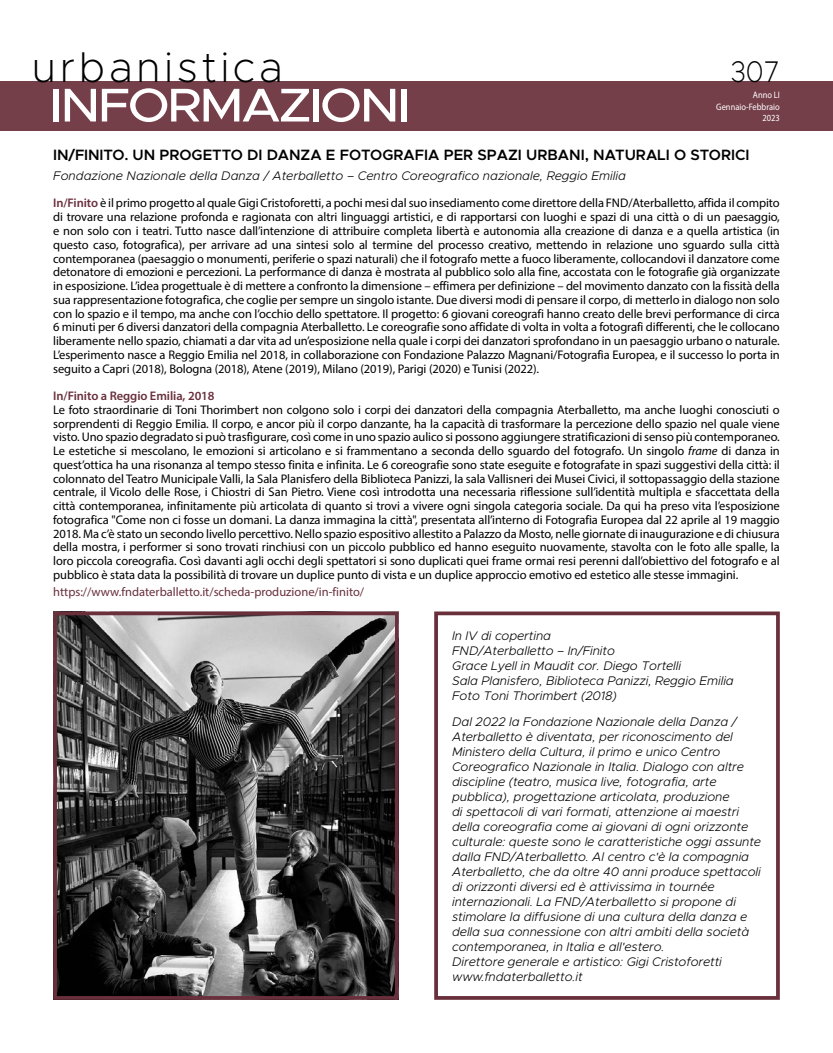
<style>
.page{position:relative;width:833px;height:1053px;background:#fff}
.page>*{position:absolute;margin:0;border:0;box-sizing:border-box;transform-origin:0 0}
.t1{font:500 47.5px "Metropolis";letter-spacing:-.05em;color:#fff;scale:1.1 1}
.t2{font:200 42.5px "Metropolis";letter-spacing:.09em;color:#000}
.t3{font:200 30px "Metropolis";color:#000;scale:.9 1}
.t4{font:600 15px "Metropolis";color:#000}
.t5{font:12.5px/13.8px "Myriad Pro";letter-spacing:-.005em;color:#000;text-align:justify}
.t6{font:italic 300 12.5px/15px "Metropolis";letter-spacing:-.005em;color:#000}
.t7{font:12.5px "Myriad Pro";color:#69303c}
.t8{font:600 12.5px "Myriad Pro";letter-spacing:-.005em;color:#69303c}
.t9{font:9.38px/11.2px "Myriad Pro";color:#fff;text-align:right;scale:.9 1}
.s1{font-weight:600;color:#69303c}
.s2{font-style:italic}
</style>
<div class="page">
<div style="left:0;top:81px;width:833px;height:50px;background:#753f4a"></div>
<img style="left:58px;top:616px;width:336px;height:378px">
<div style="left:53px;top:611px;width:346px;height:388px;border:4px solid #69303c"></div>
<div style="left:434px;top:611px;width:346px;height:388px;border:4px solid #69303c"></div>
<h2 class="t2" style="left:32px;top:40px;width:253px">urbanistica</h2>
<h3 class="t3" style="left:731px;top:53px;width:56px">307</h3>
<p class="t9" style="left:716px;top:89px;width:72px">Anno LI<br>Gennaio-Febbraio<br>2023</p>
<h1 class="t1" style="left:50px;top:75px;width:329px">INFORMAZIONI</h1>
<p class="t4" style="left:53px;top:145px;width:698px">IN/FINITO. UN PROGETTO DI DANZA E FOTOGRAFIA PER SPAZI URBANI, NATURALI O STORICI</p>
<p class="t6" style="left:53px;top:168px;width:574px">Fondazione Nazionale della Danza / Aterballetto – Centro Coreografico nazionale, Reggio Emilia</p>
<p class="t5" style="left:53px;top:196px;width:728px"><span class="s1">In/Finito</span> è il primo progetto al quale Gigi Cristoforetti, a pochi mesi dal suo insediamento come direttore della FND/Aterballetto, affida il compito di trovare una relazione profonda e ragionata con altri linguaggi artistici, e di rapportarsi con luoghi e spazi di una città o di un paesaggio, e non solo con i teatri. Tutto nasce dall’intenzione di attribuire completa libertà e autonomia alla creazione di danza e a quella artistica (in questo caso, fotografica), per arrivare ad una sintesi solo al termine del processo creativo, mettendo in relazione uno sguardo sulla città contemporanea (paesaggio o monumenti, periferie o spazi naturali) che il fotografo mette a fuoco liberamente, collocandovi il danzatore come detonatore di emozioni e percezioni. La performance di danza è mostrata al pubblico solo alla fine, accostata con le fotografie già organizzate in esposizione. L’idea progettuale è di mettere a confronto la dimensione – effimera per definizione – del movimento danzato con la fissità della sua rappresentazione fotografica, che coglie per sempre un singolo istante. Due diversi modi di pensare il corpo, di metterlo in dialogo non solo con lo spazio e il tempo, ma anche con l’occhio dello spettatore. Il progetto: 6 giovani coreografi hanno creato delle brevi performance di circa 6 minuti per 6 diversi danzatori della compagnia Aterballetto. Le coreografie sono affidate di volta in volta a fotografi differenti, che le collocano liberamente nello spazio, chiamati a dar vita ad un’esposizione nella quale i corpi dei danzatori sprofondano in un paesaggio urbano o naturale.<br>L’esperimento nasce a Reggio Emilia nel 2018, in collaborazione con Fondazione Palazzo Magnani/Fotografia Europea, e il successo lo porta in seguito a Capri (2018), Bologna (2018), Atene (2019), Milano (2019), Parigi (2020) e Tunisi (2022).</p>
<p class="t8" style="left:53px;top:388px;width:163px">In/Finito a Reggio Emilia, 2018</p>
<p class="t5" style="left:53px;top:402px;width:728px">Le foto straordinarie di Toni Thorimbert non colgono solo i corpi dei danzatori della compagnia Aterballetto, ma anche luoghi conosciuti o sorprendenti di Reggio Emilia. Il corpo, e ancor più il corpo danzante, ha la capacità di trasformare la percezione dello spazio nel quale viene visto. Uno spazio degradato si può trasfigurare, così come in uno spazio aulico si possono aggiungere stratificazioni di senso più contemporaneo.<br>Le estetiche si mescolano, le emozioni si articolano e si frammentano a seconda dello sguardo del fotografo. Un singolo <span class="s2">frame</span> di danza in quest’ottica ha una risonanza al tempo stesso finita e infinita. Le 6 coreografie sono state eseguite e fotografate in spazi suggestivi della città: il colonnato del Teatro Municipale Valli, la Sala Planisfero della Biblioteca Panizzi, la sala Vallisneri dei Musei Civici, il sottopassaggio della stazione centrale, il Vicolo delle Rose, i Chiostri di San Pietro. Viene così introdotta una necessaria riflessione sull’identità multipla e sfaccettata della città contemporanea, infinitamente più articolata di quanto si trovi a vivere ogni singola categoria sociale. Da qui ha preso vita l’esposizione fotografica "Come non ci fosse un domani. La danza immagina la città", presentata all’interno di Fotografia Europea dal 22 aprile al 19 maggio 2018. Ma c’è stato un secondo livello percettivo. Nello spazio espositivo allestito a Palazzo da Mosto, nelle giornate di inaugurazione e di chiusura della mostra, i performer si sono trovati rinchiusi con un piccolo pubblico ed hanno eseguito nuovamente, stavolta con le foto alle spalle, la loro piccola coreografia. Così davanti agli occhi degli spettatori si sono duplicati quei frame ormai resi perenni dall’obiettivo del fotografo e al pubblico è stata data la possibilità di trovare un duplice punto di vista e un duplice approccio emotivo ed estetico alle stesse immagini.</p>
<p class="t7" style="left:53px;top:584px;width:312px">https://www.fndaterballetto.it/scheda-produzione/in-finito/</p>
<p class="t6" style="left:452px;top:628px;width:283px">In IV di copertina<br>FND/Aterballetto – In/Finito<br>Grace Lyell in Maudit cor. Diego Tortelli<br>Sala Planisfero, Biblioteca Panizzi, Reggio Emilia Foto Toni Thorimbert (2018)</p>
<p class="t6" style="left:452px;top:714px;width:310px">Dal 2022 la Fondazione Nazionale della Danza / Aterballetto è diventata, per riconoscimento del Ministero della Cultura, il primo e unico Centro Coreografico Nazionale in Italia. Dialogo con altre discipline (teatro, musica live, fotografia, arte pubblica), progettazione articolata, produzione<br>di spettacoli di vari formati, attenzione ai maestri della coreografia come ai giovani di ogni orizzonte culturale: queste sono le caratteristiche oggi assunte dalla FND/Aterballetto. Al centro c'è la compagnia Aterballetto, che da oltre 40 anni produce spettacoli di orizzonti diversi ed è attivissima in tournée internazionali. La FND/Aterballetto si propone di stimolare la diffusione di una cultura della danza e della sua connessione con altri ambiti della società contemporanea, in Italia e all'estero.<br>Direttore generale e artistico: Gigi Cristoforetti www.fndaterballetto.it</p>
</div>
